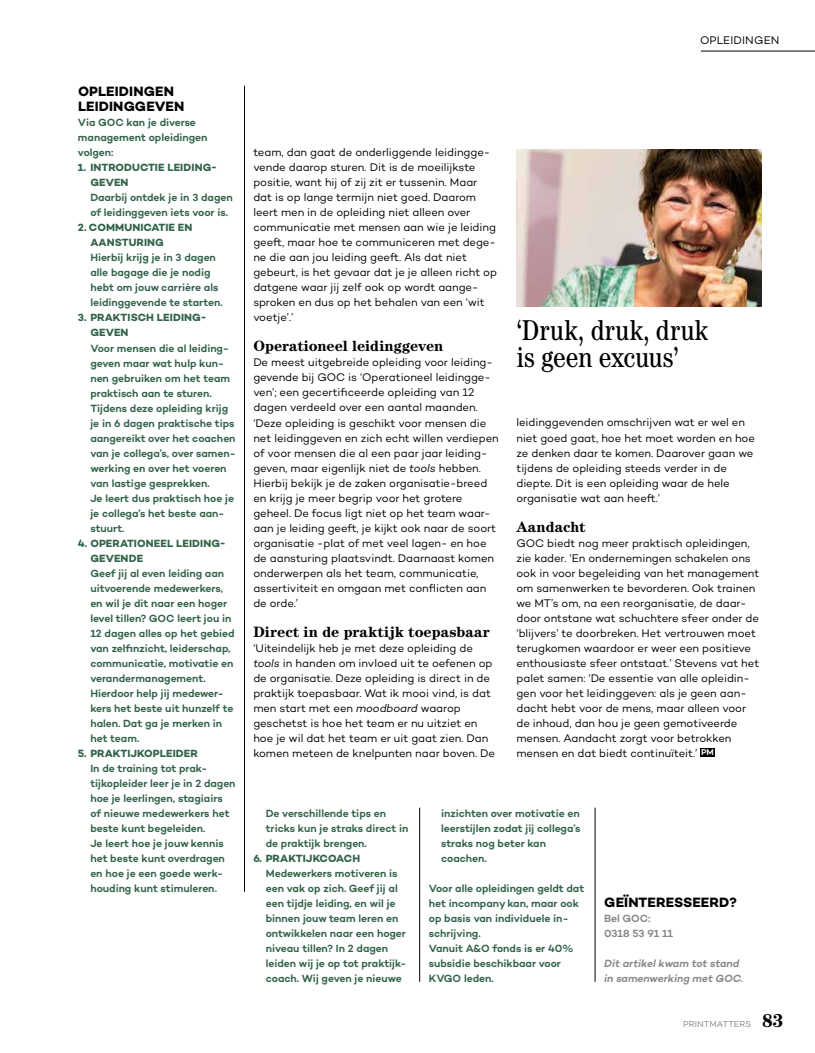
<style>
.page{position:relative;width:815px;height:1053px;background:#fff}
.page>*{position:absolute;margin:0;border:0;box-sizing:border-box;transform-origin:0 0}
.t1{font:condensed 28.75px/26.2px "Century Std";letter-spacing:.005em;color:#000}
.t2{font:700 15px "Century Std";color:#000}
.t3{font:700 13.75px/15px "Campton";letter-spacing:.01em;color:#000}
.t4{font:11.25px/15px "Campton";letter-spacing:-.005em;color:#000}
.t5{font:600 10.62px/15px "Campton";letter-spacing:-.005em;color:#326349}
.t6{font:700 10.62px/15px "Campton";letter-spacing:.01em;color:#326349}
.t7{font:italic 600 10.62px/15px "Campton";color:#868786}
.t8{font:600 10.62px/15px "Campton";color:#868786}
.t9{font:8.75px "Campton";color:#868786}
.s1{font-style:italic}
.s2{font-weight:600;font-size:8.62px;color:#fff}
.s3{font-family:"Century Std";font-weight:700;font-size:18.75px;color:#000}
</style>
<div class="page">
<img style="left:516px;top:149px;width:246px;height:157px">
<hr style="left:701px;top:51px;width:114px;height:1px;background:#000">
<hr style="left:244px;top:86px;width:1px;height:805px;background:#000">
<hr style="left:419px;top:807px;width:1px;height:174px;background:#000">
<hr style="left:595px;top:807px;width:1px;height:174px;background:#000">
<div style="left:700px;top:748px;width:14px;height:8px;background:#000"></div>
<p class="t3" style="left:78px;top:84px;width:108px">OPLEIDINGEN<br>LEIDINGGEVEN</p>
<p class="t5" style="left:78px;top:115px;width:131px">Via GOC kan je diverse management opleidingen volgen:</p>
<p class="t6" style="left:90px;top:160px;width:128px;text-indent:-12px">1. INTRODUCTIE LEIDING-<br>GEVEN</p>
<p class="t5" style="left:90px;top:190px;width:144px">Daarbij ontdek je in 3 dagen of leidinggeven iets voor is.</p>
<p class="t6" style="left:90px;top:220px;width:104px;text-indent:-12px">2. COMMUNICATIE EN<br>AANSTURING</p>
<p class="t5" style="left:90px;top:250px;width:134px">Hierbij krijg je in 3 dagen alle bagage die je nodig hebt om jouw carrière als leidinggevende te starten.</p>
<p class="t6" style="left:90px;top:310px;width:118px;text-indent:-12px">3. PRAKTISCH LEIDING-<br>GEVEN</p>
<p class="t5" style="left:90px;top:340px;width:147px">Voor mensen die al leiding&shy;geven maar wat hulp kun&shy;nen gebruiken om het team praktisch aan te sturen.<br>Tijdens deze opleiding krijg je in 6 dagen praktische tips aangereikt over het coachen van je collega’s, over samen&shy;werking en over het voeren van lastige gesprekken.<br>Je leert dus praktisch hoe je je collega’s het beste aan&shy;stuurt.</p>
<p class="t6" style="left:90px;top:535px;width:137px;text-indent:-12px">4. OPERATIONEEL LEIDING-<br>GEVENDE</p>
<p class="t5" style="left:90px;top:565px;width:146px">Geef jij al even leiding aan uitvoerende medewerkers, en wil je dit naar een hoger level tillen? GOC leert jou in<br>12 dagen alles op het gebied van zelfinzicht, leiderschap, communicatie, motivatie en verandermanagement.<br>Hierdoor help jij medewer&shy;kers het beste uit hunzelf te halen. Dat ga je merken in het team.</p>
<p class="t6" style="left:78px;top:745px;width:121px">5. PRAKTIJKOPLEIDER</p>
<p class="t5" style="left:90px;top:760px;width:147px">In de training tot prak&shy;tijkopleider leer je in 2 dagen hoe je leerlingen, stagiairs of nieuwe medewerkers het beste kunt begeleiden.<br>Je leert hoe je jouw kennis het beste kunt overdragen en hoe je een goede werk&shy;houding kunt stimuleren.</p>
<p class="t4" style="left:700px;top:33px;width:81px">OPLEIDINGEN</p>
<p class="t4" style="left:253px;top:145px;width:245px">team, dan gaat de onderliggende leidingge&shy;vende daarop sturen. Dit is de moeilijkste positie, want hij of zij zit er tussenin. Maar dat is op lange termijn niet goed. Daarom leert men in de opleiding niet alleen over communicatie met mensen aan wie je leiding geeft, maar hoe te communiceren met dege&shy;ne die aan jou leiding geeft. Als dat niet gebeurt, is het gevaar dat je je alleen richt op datgene waar jij zelf ook op wordt aange&shy;sproken en dus op het behalen van een ‘wit voetje’.’</p>
<h2 class="t2" style="left:253px;top:337px;width:192px">Operationeel leidinggeven</h2>
<p class="t4" style="left:253px;top:355px;width:247px">De meest uitgebreide opleiding voor leiding&shy;gevende bij GOC is ‘Operationeel leidingge&shy;ven’; een gecertificeerde opleiding van 12 dagen verdeeld over een aantal maanden. ‘Deze opleiding is geschikt voor mensen die net leidinggeven en zich echt willen verdiepen of voor mensen die al een paar jaar leiding&shy;geven, maar eigenlijk niet de <span class="s1">tools</span> hebben.<br>Hierbij bekijk je de zaken organisatie-breed en krijg je meer begrip voor het grotere geheel. De focus ligt niet op het team waar&shy;aan je leiding geeft, je kijkt ook naar de soort organisatie -plat of met veel lagen- en hoe de aansturing plaatsvindt. Daarnaast komen onderwerpen als het team, communicatie, assertiviteit en omgaan met conflicten aan de orde.’</p>
<h2 class="t2" style="left:253px;top:622px;width:238px">Direct in de praktijk toepasbaar</h2>
<p class="t4" style="left:253px;top:640px;width:243px">‘Uiteindelijk heb je met deze opleiding de <span class="s1">tools</span> in handen om invloed uit te oefenen op de organisatie. Deze opleiding is direct in de praktijk toepasbaar. Wat ik mooi vind, is dat men start met een <span class="s1">moodboard</span> waarop geschetst is hoe het team er nu uitziet en hoe je wil dat het team er uit gaat zien. Dan komen meteen de knelpunten naar boven. De</p>
<h1 class="t1" style="left:516px;top:317px;width:193px">‘Druk, druk, druk is geen excuus’</h1>
<p class="t4" style="left:516px;top:415px;width:240px">leidinggevenden omschrijven wat er wel en niet goed gaat, hoe het moet worden en hoe ze denken daar te komen. Daarover gaan we tijdens de opleiding steeds verder in de diepte. Dit is een opleiding waar de hele organisatie wat aan heeft.’</p>
<h2 class="t2" style="left:516px;top:517px;width:71px">Aandacht</h2>
<p class="t4" style="left:516px;top:535px;width:244px">GOC biedt nog meer praktisch opleidingen, zie kader. ‘En ondernemingen schakelen ons ook in voor begeleiding van het management om samenwerken te bevorderen. Ook trainen we MT’s om, na een reorganisatie, de daar&shy;door ontstane wat schuchtere sfeer onder de ‘blijvers’ te doorbreken. Het vertrouwen moet terugkomen waardoor er weer een positieve enthousiaste sfeer ontstaat.’ Stevens vat het palet samen: ‘De essentie van alle opleidin&shy;gen voor het leidinggeven: als je geen aan&shy;dacht hebt voor de mens, maar alleen voor de inhoud, dan hou je geen gemotiveerde mensen. Aandacht zorgt voor betrokken mensen en dat biedt continuïteit.’ <span class="s2">PM</span></p>
<p class="t5" style="left:266px;top:805px;width:144px">De verschillende tips en tricks kun je straks direct in de praktijk brengen.</p>
<p class="t6" style="left:253px;top:850px;width:108px">6. PRAKTIJKCOACH</p>
<p class="t5" style="left:266px;top:865px;width:142px">Medewerkers motiveren is een vak op zich. Geef jij al een tijdje leiding, en wil je binnen jouw team leren en ontwikkelen naar een hoger niveau tillen? In 2 dagen leiden wij je op tot praktijk&shy;coach. Wij geven je nieuwe</p>
<p class="t5" style="left:441px;top:805px;width:141px">inzichten over motivatie en leerstijlen zodat jij collega’s straks nog beter kan coachen.</p>
<p class="t5" style="left:429px;top:880px;width:157px">Voor alle opleidingen geldt dat het incompany kan, maar ook op basis van individuele in&shy;schrijving.<br>Vanuit A&amp;O fonds is er 40% subsidie beschikbaar voor<br>KVGO leden.</p>
<p class="t3" style="left:604px;top:894px;width:134px">GEÏNTERESSEERD?</p>
<p class="t8" style="left:604px;top:910px;width:70px">Bel GOC:<br>0318 53 91 11</p>
<p class="t7" style="left:604px;top:955px;width:141px">Dit artikel kwam tot stand in samenwerking met GOC.</p>
<p class="t9" style="left:683px;top:1017px;width:102px">PRINTMATTERS <span class="s3">83</span></p>
</div>
